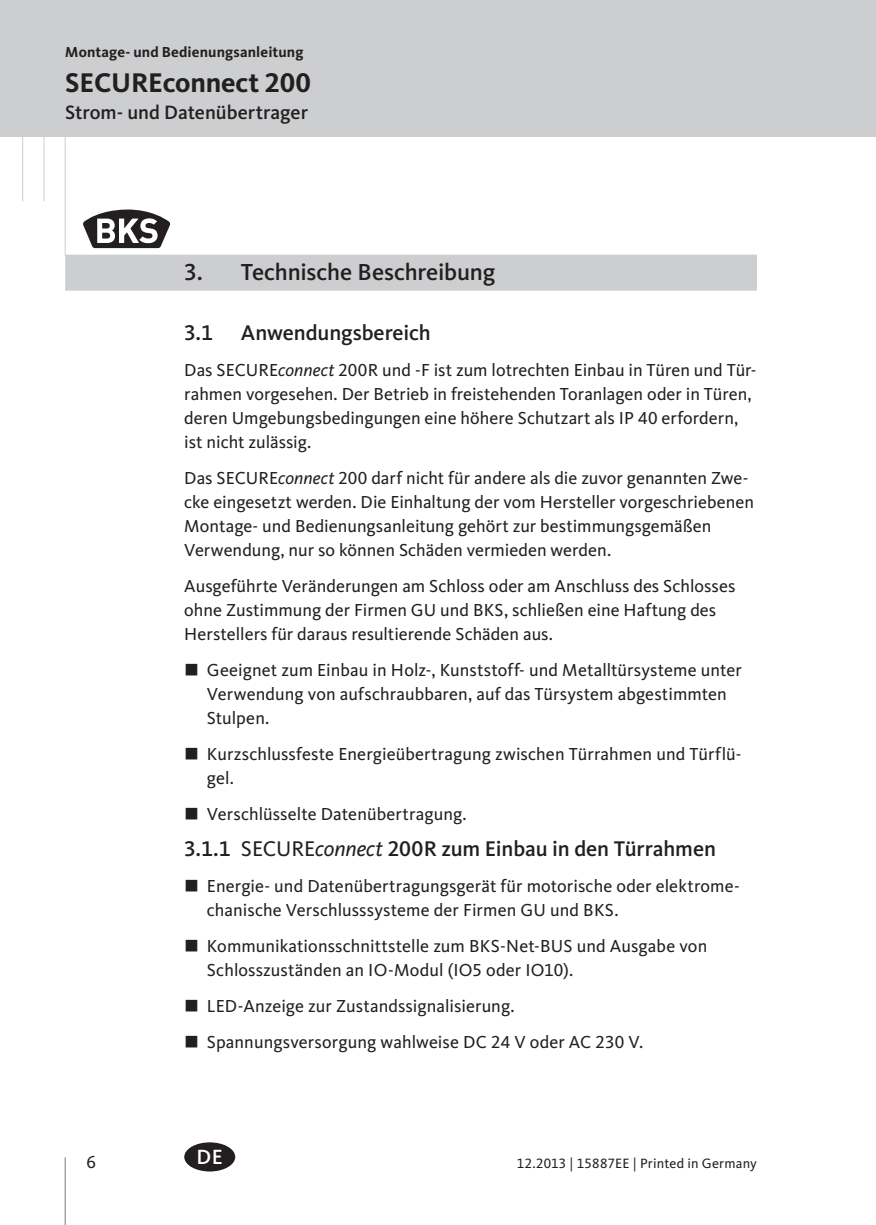
<style>
.page{position:relative;width:876px;height:1225px;background:#fff}
.page>*{position:absolute;margin:0;border:0;box-sizing:border-box;transform-origin:0 0}
.t1{font:700 28px "Kievit Pro";letter-spacing:-.01em;color:#231f20}
.t2{font:500 24px "Kievit Pro";letter-spacing:-.005em;color:#231f20}
.t3{font:500 22px "Kievit Pro";letter-spacing:-.005em;color:#231f20}
.t4{font:500 21.4px "Kievit Pro";color:#fff}
.t5{font:500 20px "Kievit Pro";letter-spacing:-.005em;color:#231f20}
.TD_Fließtext{font:18px/24px "Kievit Pro";color:#231f20}
.t6{font:700 15px "Kievit Pro";letter-spacing:.01em;color:#231f20}
.t7{font:14px "Kievit Pro";letter-spacing:.015em;color:#231f20}
.s1{font-style:italic}
.s2{font-weight:400}
.s3{font-weight:400;font-style:italic}
</style>
<div class="page">
<hr style="left:65px;top:1157px;width:1px;height:68px;background:#727c7e">
<svg style="left:83px;top:209px;width:87px;height:39px"></svg>
<hr style="left:65px;top:136px;width:1px;height:120px;background:#cdced0">
<hr style="left:44px;top:136px;width:1px;height:65px;background:#cdced0">
<hr style="left:22px;top:136px;width:1px;height:65px;background:#cdced0">
<div style="left:0;top:0;width:859px;height:136px;background:#cdced0"></div>
<div style="left:859px;top:0;width:17px;height:136px;background:#cdced0"></div>
<div style="left:184px;top:1142px;width:51px;height:29px;background:#231f20;border-radius:50%"></div>
<div style="left:65px;top:255px;width:692px;height:36px;background:#cdced0"></div>
<p class="t6" style="left:65px;top:43px;width:240px">Montage- und Bedienungsanleitung</p>
<h1 class="t1" style="left:65px;top:66px;width:247px">SECUREconnect 200</h1>
<p class="t5" style="left:65px;top:100px;width:244px">Strom- und Datenübertrager</p>
<p class="t2" style="left:184px;top:258px;width:313px">3. Technische Beschreibung</p>
<p class="t3" style="left:184px;top:320px;width:30px">3.1</p>
<p class="t3" style="left:241px;top:320px;width:191px">Anwendungsbereich</p>
<p class="TD_Fließtext" style="left:184px;top:358px;width:574px">Das SECURE<span class="s1">connect</span> 200R und -F ist zum lotrechten Einbau in Türen und Tür&shy;rahmen vorgesehen. Der Betrieb in freistehenden Toranlagen oder in Türen, deren Umgebungsbedingungen eine höhere Schutzart als IP 40 erfordern, ist nicht zulässig.</p>
<p class="TD_Fließtext" style="left:184px;top:466px;width:571px">Das SECURE<span class="s1">connect</span> 200 darf nicht für andere als die zuvor genannten Zwe&shy;cke eingesetzt werden. Die Einhaltung der vom Hersteller vorgeschriebenen Montage- und Bedienungsanleitung gehört zur bestimmungsgemäßen Verwendung, nur so können Schäden vermieden werden.</p>
<p class="TD_Fließtext" style="left:184px;top:574px;width:553px">Ausgeführte Veränderungen am Schloss oder am Anschluss des Schlosses ohne Zustimmung der Firmen GU und BKS, schließen eine Haftung des<br>Herstellers für daraus resultierende Schäden aus.</p>
<p class="TD_Fließtext" style="left:207px;top:658px;width:537px">Geeignet zum Einbau in Holz-, Kunststoff- und Metalltürsysteme unter<br>Verwendung von aufschraubbaren, auf das Türsystem abgestimmten<br>Stulpen.</p>
<p class="TD_Fließtext" style="left:207px;top:742px;width:536px">Kurzschlussfeste Energieübertragung zwischen Türrahmen und Türflü&shy;gel.</p>
<p class="TD_Fließtext" style="left:207px;top:802px;width:261px">Verschlüsselte Datenübertragung.</p>
<p class="t3" style="left:184px;top:836px;width:533px">3.1.1 <span class="s2">SECURE</span><span class="s3">connect</span> 200R zum Einbau in den Türrahmen</p>
<p class="TD_Fließtext" style="left:207px;top:874px;width:534px">Energie- und Datenübertragungsgerät für motorische oder elektrome&shy;chanische Verschlusssysteme der Firmen GU und BKS.</p>
<p class="TD_Fließtext" style="left:207px;top:934px;width:502px">Kommunikationsschnittstelle zum BKS-Net-BUS und Ausgabe von<br>Schlosszuständen an IO-Modul (IO5 oder IO10).</p>
<p class="TD_Fließtext" style="left:207px;top:994px;width:309px">LED-Anzeige zur Zustandssignalisierung.</p>
<p class="TD_Fließtext" style="left:207px;top:1030px;width:438px">Spannungsversorgung wahlweise DC 24 V oder AC 230 V.</p>
<p class="t4" style="left:197px;top:1144px;width:28px">DE</p>
<p class="TD_Fließtext" style="left:86px;top:1150px;width:11px">6</p>
<p class="t7" style="left:517px;top:1155px;width:242px">12.2013 | 15887EE | Printed in Germany</p>
</div>
